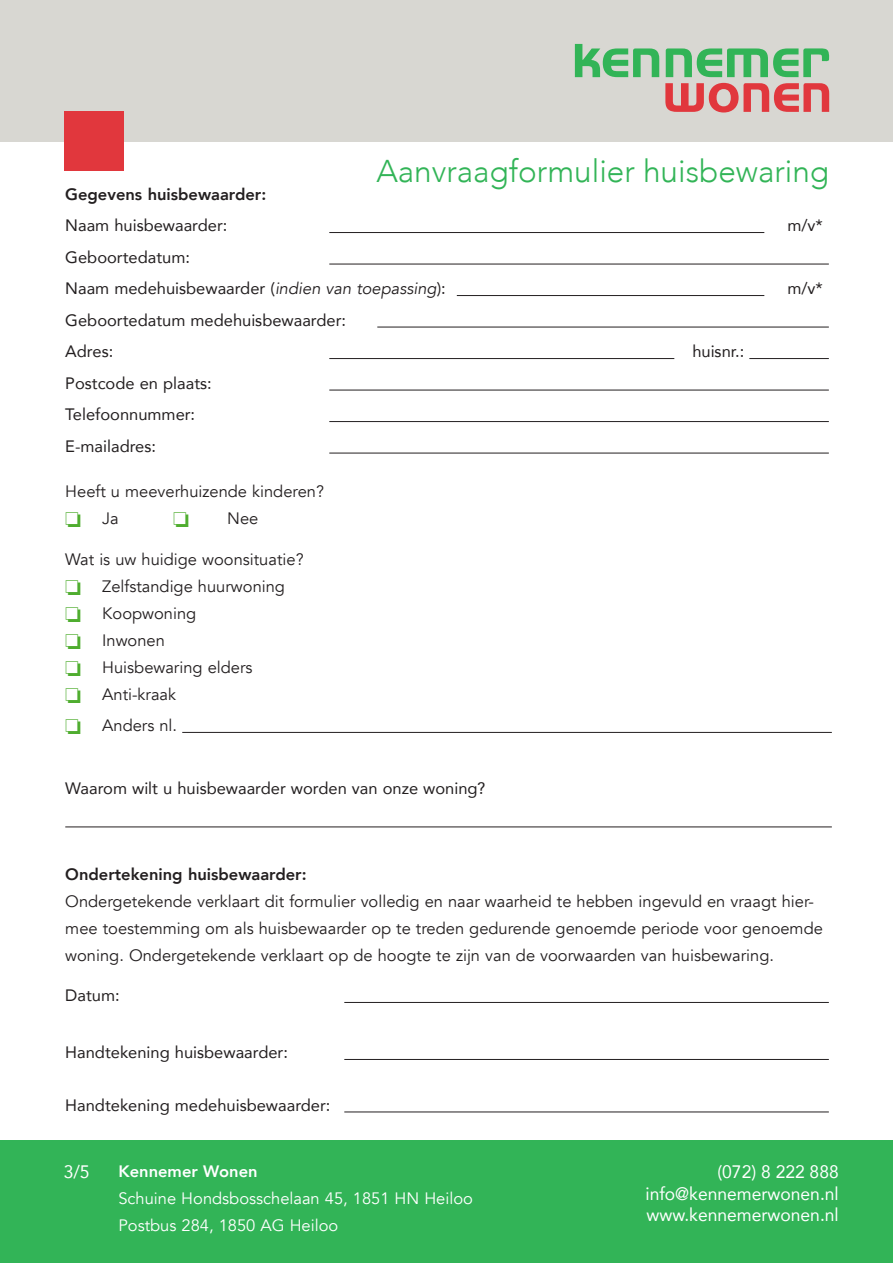
<style>
.page{position:relative;width:893px;height:1263px;background:#fff}
.page>*{position:absolute;margin:0;border:0;box-sizing:border-box;transform-origin:0 0}
.t1{font:300 31.5px "Avenir";color:#32b457}
.t2{font:18px "Avenir";color:#fff}
.Normaal{font:16.5px/27px "Avenir";color:#231f20}
.Normaal-2{font:16.5px "Avenir";color:#231f20}
.Normaal-3{font:16.5px/27px "Avenir";color:#fff}
.Normaal-4{font:800 16.5px "Avenir";color:#231f20}
.Normaal-5{font:800 16.5px "Avenir";color:#fff}
.s1{font-style:italic}
.s2{color:#4fad2f}
</style>
<div class="page">
<div style="left:0;top:1140px;width:893px;height:123px;background:#32b457"></div>
<div style="left:0;top:0;width:893px;height:141px;background:#d8d7d2"></div>
<div style="left:64px;top:111px;width:59px;height:60px;background:#e1373d"></div>
<svg style="left:575px;top:44px;width:84px;height:33px"></svg>
<svg style="left:666px;top:48px;width:163px;height:29px"></svg>
<svg style="left:665px;top:83px;width:164px;height:29px"></svg>
<hr style="left:329px;top:232px;width:435px;height:1px;background:#231f20">
<hr style="left:329px;top:264px;width:500px;height:1px;background:#231f20">
<hr style="left:457px;top:295px;width:307px;height:1px;background:#231f20">
<hr style="left:377px;top:327px;width:452px;height:1px;background:#231f20">
<hr style="left:329px;top:358px;width:345px;height:1px;background:#231f20">
<hr style="left:749px;top:358px;width:80px;height:1px;background:#231f20">
<hr style="left:329px;top:390px;width:500px;height:1px;background:#231f20">
<hr style="left:329px;top:421px;width:500px;height:1px;background:#231f20">
<hr style="left:329px;top:453px;width:500px;height:1px;background:#231f20">
<hr style="left:182px;top:732px;width:650px;height:1px;background:#231f20">
<hr style="left:65px;top:826px;width:767px;height:1px;background:#231f20">
<hr style="left:344px;top:1002px;width:485px;height:1px;background:#231f20">
<hr style="left:344px;top:1059px;width:485px;height:1px;background:#231f20">
<hr style="left:344px;top:1111px;width:485px;height:1px;background:#231f20">
<p class="t1" style="left:376px;top:153px;width:454px">Aanvraagformulier huisbewaring</p>
<p class="Normaal-4" style="left:65px;top:181px;width:202px">Gegevens huisbewaarder:</p>
<p class="Normaal-2" style="left:65px;top:212px;width:164px">Naam huisbewaarder:</p>
<p class="Normaal-2" style="left:787px;top:212px;width:37px">m/v*</p>
<p class="Normaal-2" style="left:65px;top:244px;width:126px">Geboortedatum:</p>
<p class="Normaal-2" style="left:65px;top:275px;width:382px">Naam medehuisbewaarder (<span class="s1">indien van toepassing</span>):</p>
<p class="Normaal-2" style="left:787px;top:275px;width:37px">m/v*</p>
<p class="Normaal-2" style="left:65px;top:307px;width:282px">Geboortedatum medehuisbewaarder:</p>
<p class="Normaal-2" style="left:65px;top:338px;width:49px">Adres:</p>
<p class="Normaal-2" style="left:692px;top:338px;width:53px">huisnr.:</p>
<p class="Normaal-2" style="left:65px;top:370px;width:148px">Postcode en plaats:</p>
<p class="Normaal-2" style="left:65px;top:401px;width:131px">Telefoonnummer:</p>
<p class="Normaal-2" style="left:65px;top:433px;width:92px">E-mailadres:</p>
<p class="Normaal" style="left:65px;top:478px;width:260px">Heeft u meeverhuizende kinderen? <span class="s2">❏</span> Ja</p>
<p class="Normaal" style="left:227px;top:505px;width:33px">Nee</p>
<p class="Normaal" style="left:65px;top:546px;width:240px">Wat is uw huidige woonsituatie?</p>
<p class="Normaal" style="left:65px;top:573px;width:221px"><span class="s2">❏</span> Zelfstandige huurwoning</p>
<p class="Normaal" style="left:65px;top:600px;width:133px"><span class="s2">❏</span> Koopwoning</p>
<p class="Normaal" style="left:65px;top:627px;width:101px"><span class="s2">❏</span> Inwonen</p>
<p class="Normaal" style="left:65px;top:654px;width:189px"><span class="s2">❏</span> Huisbewaring elders</p>
<p class="Normaal" style="left:65px;top:681px;width:112px"><span class="s2">❏</span> Anti-kraak</p>
<p class="Normaal" style="left:65px;top:712px;width:113px"><span class="s2">❏</span> Anders nl.</p>
<p class="Normaal-2" style="left:65px;top:775px;width:422px">Waarom wilt u huisbewaarder worden van onze woning?</p>
<p class="Normaal-4" style="left:65px;top:861px;width:243px">Ondertekening huisbewaarder:</p>
<p class="Normaal" style="left:65px;top:888px;width:759px">Ondergetekende verklaart dit formulier volledig en naar waarheid te hebben ingevuld en vraagt hier&shy;mee toestemming om als huisbewaarder op te treden gedurende genoemde periode voor genoemde woning. Ondergetekende verklaart op de hoogte te zijn van de voorwaarden van huisbewaring.</p>
<p class="Normaal-2" style="left:65px;top:982px;width:56px">Datum:</p>
<p class="Normaal-2" style="left:65px;top:1039px;width:224px">Handtekening huisbewaarder:</p>
<p class="Normaal-2" style="left:65px;top:1092px;width:267px">Handtekening medehuisbewaarder:</p>
<p class="t2" style="left:64px;top:1158px;width:27px">3/5</p>
<p class="t2" style="left:717px;top:1158px;width:123px">(072) 8 222 888</p>
<p class="t2" style="left:645px;top:1179px;width:195px">info@kennemerwonen.nl</p>
<p class="t2" style="left:647px;top:1200px;width:194px">www.kennemerwonen.nl</p>
<p class="Normaal-5" style="left:118px;top:1158px;width:141px">Kennemer Wonen</p>
<p class="Normaal-3" style="left:118px;top:1185px;width:356px">Schuine Hondsbosschelaan 45, 1851 HN Heiloo<br>Postbus 284, 1850 AG Heiloo</p>
</div>
